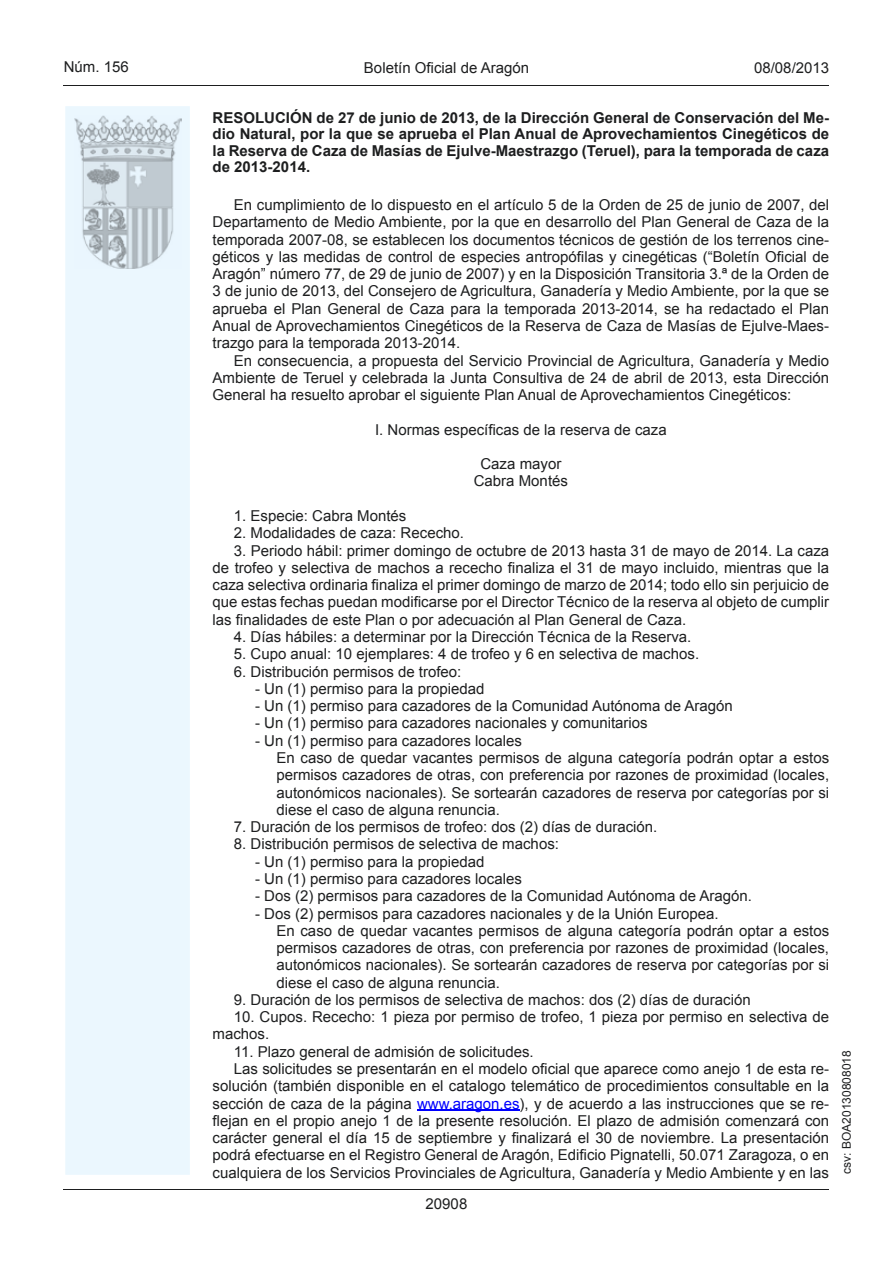
<style>
.page{position:relative;width:893px;height:1263px;background:#fff}
.page>*{position:absolute;margin:0;border:0;box-sizing:border-box;transform-origin:0 0}
.t1{font:15px/17.2px "Arial";color:#1d1e1f;text-align:justify}
.t2{font:700 15px/16.5px "Arial";color:#1d1e1f;text-align:justify}
.t3{font:12px "Arial";color:#1d1e1f}
.s1{color:#00f}
</style>
<div class="page">
<hr style="left:64px;top:85px;width:765px;height:1px;background:#1d1e1f">
<div style="left:65px;top:106px;width:125px;height:1069px;background:#ebf7fe"></div>
<img style="left:75px;top:115px;width:106px;height:153px">
<hr style="left:64px;top:1189px;width:765px;height:1px;background:#1d1e1f">
<hr style="left:417px;top:1109px;width:103px;height:1px;background:#00f">
<p class="t1" style="left:64px;top:59px;width:67px">Núm. 156</p>
<p class="t1" style="left:364px;top:59px;width:167px">Boletín Oficial de Aragón</p>
<p class="t1" style="left:754px;top:59px;width:77px">08/08/2013</p>
<p class="t2" style="left:213px;top:110px;width:618px">RESOLUCIÓN de 27 de junio de 2013, de la Dirección General de Conservación del Me&shy;dio Natural, por la que se aprueba el Plan Anual de Aprovechamientos Cinegéticos de la Reserva de Caza de Masías de Ejulve-Maestrazgo (Teruel), para la temporada de caza de 2013-2014.</p>
<p class="t1" style="left:213px;top:196px;width:618px;text-indent:21px">En cumplimiento de lo dispuesto en el artículo 5 de la Orden de 25 de junio de 2007, del Departamento de Medio Ambiente, por la que en desarrollo del Plan General de Caza de la temporada 2007-08, se establecen los documentos técnicos de gestión de los terrenos cine&shy;géticos y las medidas de control de especies antropófilas y cinegéticas (“Boletín Oficial de Aragón” número 77, de 29 de junio de 2007) y en la Disposición Transitoria 3.ª de la Orden de 3 de junio de 2013, del Consejero de Agricultura, Ganadería y Medio Ambiente, por la que se aprueba el Plan General de Caza para la temporada 2013-2014, se ha redactado el Plan Anual de Aprovechamientos Cinegéticos de la Reserva de Caza de Masías de Ejulve-Maes&shy;trazgo para la temporada 2013-2014.</p>
<p class="t1" style="left:213px;top:352px;width:618px;text-indent:21px">En consecuencia, a propuesta del Servicio Provincial de Agricultura, Ganadería y Medio Ambiente de Teruel y celebrada la Junta Consultiva de 24 de abril de 2013, esta Dirección General ha resuelto aprobar el siguiente Plan Anual de Aprovechamientos Cinegéticos:</p>
<p class="t1" style="left:375px;top:421px;width:293px">I. Normas específicas de la reserva de caza</p>
<p class="t1" style="left:474px;top:455px;width:96px;text-align:center">Caza mayor<br>Cabra Montés</p>
<p class="t1" style="left:234px;top:507px;width:174px">1. Especie: Cabra Montés</p>
<p class="t1" style="left:234px;top:524px;width:232px">2. Modalidades de caza: Rececho.</p>
<p class="t1" style="left:213px;top:542px;width:618px;text-indent:21px">3. Periodo hábil: primer domingo de octubre de 2013 hasta 31 de mayo de 2014. La caza de trofeo y selectiva de machos a rececho finaliza el 31 de mayo incluido, mientras que la caza selectiva ordinaria finaliza el primer domingo de marzo de 2014; todo ello sin perjuicio de que estas fechas puedan modificarse por el Director Técnico de la reserva al objeto de cumplir las finalidades de este Plan o por adecuación al Plan General de Caza.</p>
<p class="t1" style="left:234px;top:628px;width:459px">4. Días hábiles: a determinar por la Dirección Técnica de la Reserva.</p>
<p class="t1" style="left:234px;top:645px;width:467px">5. Cupo anual: 10 ejemplares: 4 de trofeo y 6 en selectiva de machos.</p>
<p class="t1" style="left:234px;top:663px;width:229px">6. Distribución permisos de trofeo:</p>
<p class="t1" style="left:255px;top:680px;width:231px">- Un (1) permiso para la propiedad</p>
<p class="t1" style="left:255px;top:697px;width:479px">- Un (1) permiso para cazadores de la Comunidad Autónoma de Aragón</p>
<p class="t1" style="left:255px;top:715px;width:394px">- Un (1) permiso para cazadores nacionales y comunitarios</p>
<p class="t1" style="left:276px;top:732px;width:554px;text-align:left;text-indent:-21px">- Un (1) permiso para cazadores locales<br>En caso de quedar vacantes permisos de alguna categoría podrán optar a estos permisos cazadores de otras, con preferencia por razones de proximidad (locales, autonómicos nacionales). Se sortearán cazadores de reserva por categorías por si diese el caso de alguna renuncia.</p>
<p class="t1" style="left:234px;top:818px;width:425px">7. Duración de los permisos de trofeo: dos (2) días de duración.</p>
<p class="t1" style="left:234px;top:836px;width:327px">8. Distribución permisos de selectiva de machos:</p>
<p class="t1" style="left:255px;top:853px;width:231px">- Un (1) permiso para la propiedad</p>
<p class="t1" style="left:255px;top:870px;width:268px">- Un (1) permiso para cazadores locales</p>
<p class="t1" style="left:255px;top:887px;width:498px">- Dos (2) permisos para cazadores de la Comunidad Autónoma de Aragón.</p>
<p class="t1" style="left:276px;top:905px;width:554px;text-align:left;text-indent:-21px">- Dos (2) permisos para cazadores nacionales y de la Unión Europea.<br>En caso de quedar vacantes permisos de alguna categoría podrán optar a estos permisos cazadores de otras, con preferencia por razones de proximidad (locales, autonómicos nacionales). Se sortearán cazadores de reserva por categorías por si diese el caso de alguna renuncia.</p>
<p class="t1" style="left:234px;top:991px;width:518px">9. Duración de los permisos de selectiva de machos: dos (2) días de duración</p>
<p class="t1" style="left:213px;top:1008px;width:618px;text-indent:21px">10. Cupos. Rececho: 1 pieza por permiso de trofeo, 1 pieza por permiso en selectiva de machos.</p>
<p class="t1" style="left:234px;top:1043px;width:301px">11. Plazo general de admisión de solicitudes.</p>
<p class="t1" style="left:234px;top:1060px;width:597px">Las solicitudes se presentarán en el modelo oficial que aparece como anejo 1 de esta re-</p>
<p class="t1" style="left:213px;top:1077px;width:618px">solución (también disponible en el catalogo telemático de procedimientos consultable en la</p>
<p class="t1" style="left:213px;top:1095px;width:618px">sección de caza de la página <span class="s1">www.aragon.es</span>), y de acuerdo a las instrucciones que se re-</p>
<p class="t1" style="left:213px;top:1112px;width:618px">flejan en el propio anejo 1 de la presente resolución. El plazo de admisión comenzará con</p>
<p class="t1" style="left:213px;top:1129px;width:618px">carácter general el día 15 de septiembre y finalizará el 30 de noviembre. La presentación</p>
<p class="t1" style="left:213px;top:1147px;width:618px">podrá efectuarse en el Registro General de Aragón, Edificio Pignatelli, 50.071 Zaragoza, o en</p>
<p class="t1" style="left:213px;top:1164px;width:618px">cualquiera de los Servicios Provinciales de Agricultura, Ganadería y Medio Ambiente y en las</p>
<p class="t1" style="left:426px;top:1195px;width:43px">20908</p>
<p class="t3" style="left:839px;top:1174px;width:125px;rotate:-90deg">csv: BOA20130808018</p>
</div>
